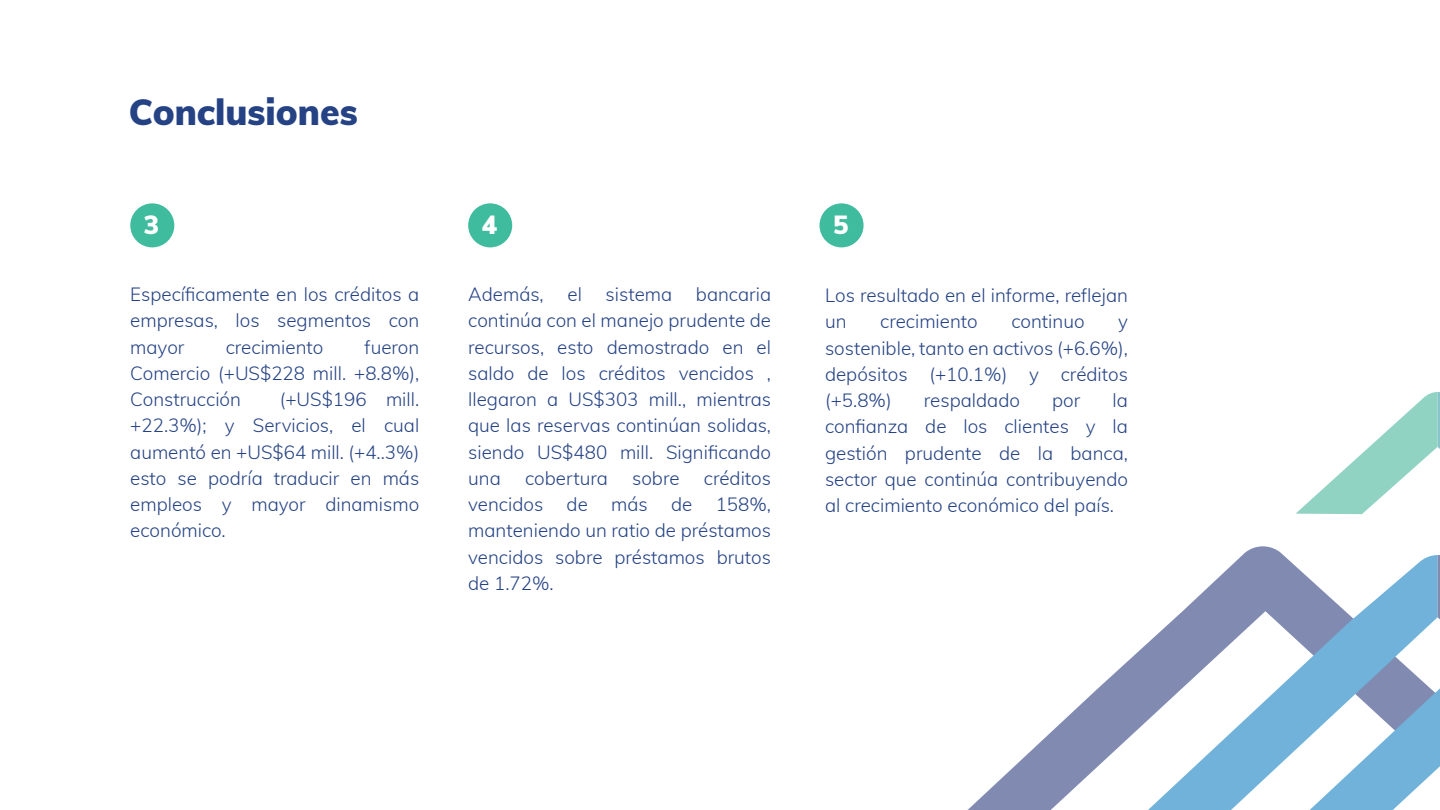
<style>
.page{position:relative;width:1440px;height:810px;background:#fff}
.page>*{position:absolute;margin:0;border:0;box-sizing:border-box;transform-origin:0 0}
.t1{font:900 35.62px "Mulish";color:#244284}
.t2{font:900 25.65px "Mulish";color:#fff}
.t3{font:300 18.75px/26.2px "Mulish";color:#244284;text-align:justify}
</style>
<div class="page">
<div style="left:130px;top:203px;width:44px;height:44px;background:#3fbb9d;border-radius:50%"></div>
<div style="left:468px;top:203px;width:44px;height:44px;background:#3fbb9d;border-radius:50%"></div>
<svg style="left:968px;top:546px;width:315px;height:264px"></svg>
<svg style="left:1148px;top:555px;width:162px;height:255px"></svg>
<svg style="left:1296px;top:392px;width:144px;height:122px"></svg>
<svg style="left:1310px;top:555px;width:130px;height:255px"></svg>
<img style="left:819px;top:203px;width:45px;height:45px">
<h1 class="t1" style="left:129px;top:86px;width:231px">Conclusiones</h1>
<h2 class="t2" style="left:144px;top:206px;width:17px">3</h2>
<p class="t3" style="left:130px;top:280px;width:291px">Específicamente en los créditos a empresas, los segmentos con mayor</p>
<p class="t3" style="left:130px;top:333px;width:291px;text-indent:234px">fueron Comercio (+US$228 mill. +8.8%), Construcción</p>
<p class="t3" style="left:226px;top:333px;width:99px">crecimiento</p>
<p class="t3" style="left:130px;top:385px;width:291px;text-indent:149px">(+US$196 mill. +22.3%); y Servicios, el cual aumentó en +US$64 mill. (+4..3%) esto se podría traducir en más empleos y mayor dinamismo económico.</p>
<h2 class="t2" style="left:482px;top:206px;width:17px">4</h2>
<p class="t3" style="left:468px;top:280px;width:77px">Además,</p>
<p class="t3" style="left:567px;top:280px;width:16px">el</p>
<p class="t3" style="left:606px;top:280px;width:68px">sistema</p>
<p class="t3" style="left:468px;top:280px;width:304px;text-indent:228px">bancaria continúa con el manejo prudente de recursos, esto demostrado en el saldo de los créditos vencidos , llegaron a US$303 mill., mientras que las reservas continúan solidas, siendo US$480 mill. Significando una</p>
<p class="t3" style="left:468px;top:464px;width:304px;text-indent:236px">créditos vencidos de más de 158%, manteniendo un ratio de préstamos vencidos sobre préstamos brutos de 1.72%.</p>
<p class="t3" style="left:525px;top:464px;width:84px">cobertura</p>
<p class="t3" style="left:632px;top:464px;width:49px">sobre</p>
<h2 class="t2" style="left:833px;top:206px;width:17px">5</h2>
<p class="t3" style="left:825px;top:281px;width:304px">Los resultado en el informe, reflejan un</p>
<p class="t3" style="left:880px;top:308px;width:99px">crecimiento</p>
<p class="t3" style="left:1011px;top:308px;width:75px">continuo</p>
<p class="t3" style="left:825px;top:308px;width:304px;text-indent:293px">y sostenible, tanto en activos (+6.6%), depósitos (+10.1%) y créditos (+5.8%)</p>
<p class="t3" style="left:825px;top:386px;width:304px;text-indent:288px">la confianza de los clientes y la gestión prudente de la banca, sector que continúa contribuyendo al crecimiento económico del país.</p>
<p class="t3" style="left:924px;top:386px;width:98px">respaldado</p>
<p class="t3" style="left:1052px;top:386px;width:30px">por</p>
</div>
